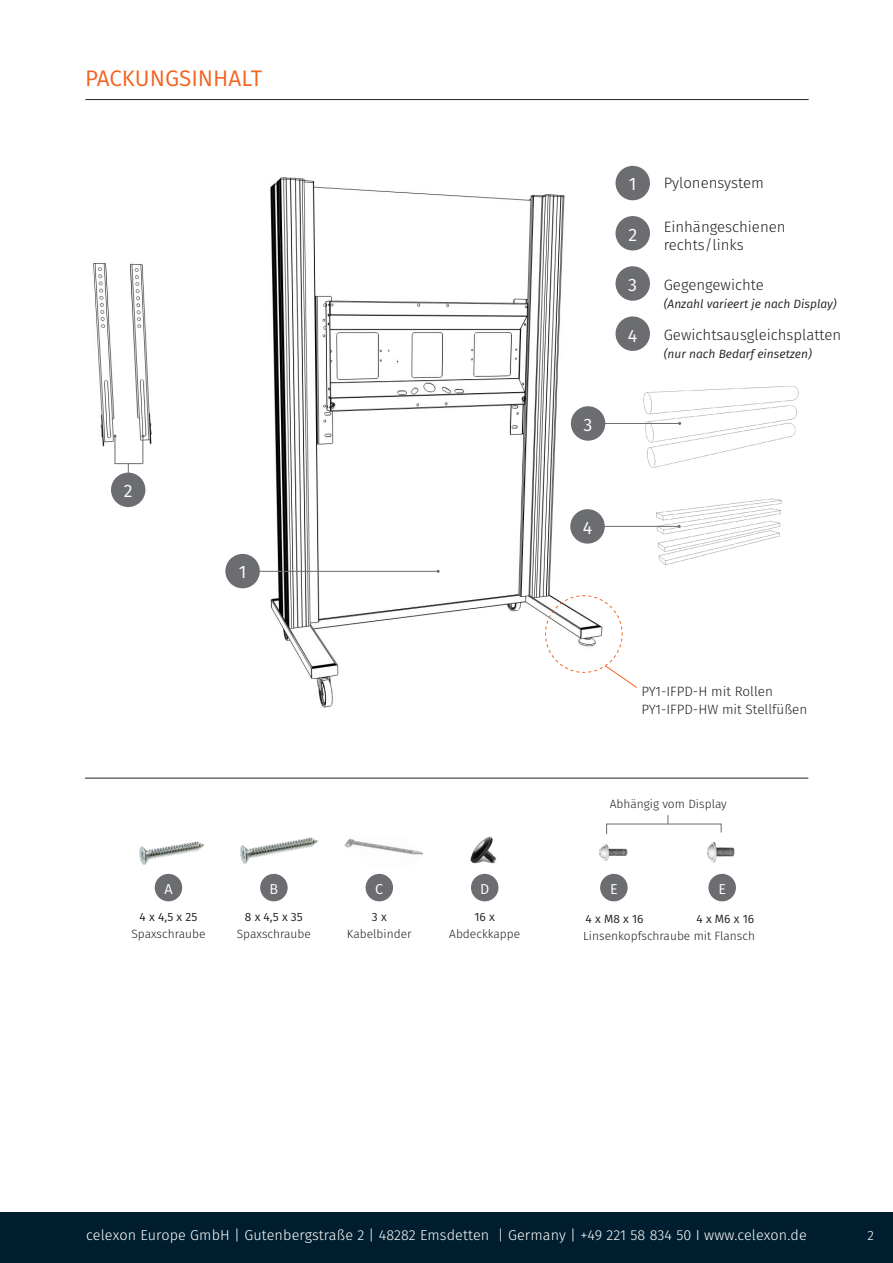
<style>
.page{position:relative;width:893px;height:1263px;background:#fff}
.page>*{position:absolute;margin:0;border:0;box-sizing:border-box;transform-origin:0 0}
.t1{font:22.5px "Fira Sans";color:#f36421}
.t2{font:18px "Fira Sans";color:#fff}
.t3{font:300 15px "Fira Sans";color:#231f20}
.t4{font:300 14.4px "Fira Sans";letter-spacing:.01em;color:#fff}
.t5{font:14.4px "Fira Sans";color:#fff}
.t6{font:300 13.5px/18px "Fira Sans";color:#231f20}
.t7{font:300 13.5px "Fira Sans";color:#fff}
.t8{font:300 12px/16.8px "Fira Sans";color:#231f20;text-align:center}
.t9{font:italic 12px "Fira Sans";color:#231f20}
.t10{font:12px "Fira Sans";color:#231f20}
.s1{font-weight:400}
</style>
<div class="page">
<div style="left:0;top:1213px;width:893px;height:50px;background:#001e2f"></div>
<img style="left:643px;top:386px;width:156px;height:82px">
<img style="left:625px;top:498px;width:157px;height:67px">
<img style="left:93px;top:177px;width:521px;height:531px">
<hr style="left:85px;top:99px;width:724px;height:1px;background:#231f20">
<div style="left:615px;top:266px;width:35px;height:35px;background:#6c6d70;border-radius:50%"></div>
<div style="left:615px;top:166px;width:35px;height:34px;background:#6c6d70;border-radius:50%"></div>
<div style="left:615px;top:216px;width:35px;height:34px;background:#6c6d70;border-radius:50%"></div>
<hr style="left:85px;top:778px;width:723px;height:1px;background:#231f20">
<img style="left:599px;top:844px;width:29px;height:17px">
<div style="left:600px;top:874px;width:28px;height:27px;background:#6c6d70;border-radius:50%"></div>
<img style="left:707px;top:842px;width:28px;height:21px">
<div style="left:708px;top:874px;width:28px;height:27px;background:#6c6d70;border-radius:50%"></div>
<svg style="left:606px;top:815px;width:115px;height:19px"></svg>
<div style="left:225px;top:554px;width:35px;height:34px;background:#6c6d70;border-radius:50%"></div>
<hr style="left:244px;top:571px;width:194px;height:1px;background:#6c6d70">
<div style="left:111px;top:473px;width:34px;height:34px;background:#6c6d70;border-radius:50%"></div>
<svg style="left:113px;top:435px;width:31px;height:47px"></svg>
<div style="left:366px;top:874px;width:27px;height:27px;background:#6c6d70;border-radius:50%"></div>
<img style="left:344px;top:838px;width:79px;height:17px">
<div style="left:155px;top:874px;width:27px;height:27px;background:#6c6d70;border-radius:50%"></div>
<img style="left:139px;top:841px;width:65px;height:24px">
<div style="left:260px;top:874px;width:28px;height:27px;background:#6c6d70;border-radius:50%"></div>
<img style="left:240px;top:837px;width:78px;height:27px">
<div style="left:471px;top:874px;width:27px;height:27px;background:#6c6d70;border-radius:50%"></div>
<img style="left:470px;top:836px;width:27px;height:28px">
<div style="left:615px;top:316px;width:35px;height:35px;background:#6c6d70;border-radius:50%"></div>
<div style="left:571px;top:406px;width:34px;height:35px;background:#6c6d70;border-radius:50%"></div>
<hr style="left:587px;top:423px;width:93px;height:1px;background:#6c6d70">
<div style="left:570px;top:509px;width:35px;height:35px;background:#6c6d70;border-radius:50%"></div>
<hr style="left:586px;top:526px;width:93px;height:1px;background:#6c6d70">
<svg style="left:545px;top:595px;width:92px;height:93px"></svg>
<p class="t1" style="left:85px;top:61px;width:179px">PACKUNGSINHALT</p>
<p class="t2" style="left:124px;top:477px;width:10px">2</p>
<p class="t2" style="left:239px;top:559px;width:9px">1</p>
<p class="t5" style="left:164px;top:878px;width:10px">A</p>
<p class="t8" style="left:131px;top:908px;width:76px"><span class="s1">4 x 4,5 x 25<br></span>Spaxschraube</p>
<p class="t5" style="left:270px;top:878px;width:10px">B</p>
<p class="t8" style="left:237px;top:908px;width:76px"><span class="s1">8 x 4,5 x 35<br></span>Spaxschraube</p>
<p class="t5" style="left:375px;top:878px;width:10px">C</p>
<p class="t8" style="left:347px;top:908px;width:66px"><span class="s1">3 x<br></span>Kabelbinder</p>
<p class="t5" style="left:480px;top:878px;width:11px">D</p>
<p class="t8" style="left:449px;top:908px;width:72px"><span class="s1">16 x<br></span>Abdeckkappe</p>
<p class="t2" style="left:629px;top:171px;width:9px">1</p>
<p class="t2" style="left:628px;top:221px;width:10px">2</p>
<p class="t2" style="left:628px;top:271px;width:10px">3</p>
<p class="t3" style="left:664px;top:173px;width:102px">Pylonensystem</p>
<p class="t3" style="left:664px;top:216px;width:123px">Einhängeschienen</p>
<p class="t3" style="left:664px;top:234px;width:82px">rechts/links</p>
<p class="t3" style="left:664px;top:274px;width:102px">Gegengewichte</p>
<p class="t9" style="left:664px;top:295px;width:175px">(Anzahl varieert je nach Display)</p>
<p class="t2" style="left:584px;top:411px;width:10px">3</p>
<p class="t2" style="left:583px;top:514px;width:11px">4</p>
<p class="t2" style="left:628px;top:322px;width:11px">4</p>
<p class="t3" style="left:664px;top:325px;width:179px">Gewichtsausgleichsplatten</p>
<p class="t9" style="left:664px;top:345px;width:150px">(nur nach Bedarf einsetzen)</p>
<p class="t6" style="left:641px;top:682px;width:167px">PY1-IFPD-H mit Rollen<br>PY1-IFPD-HW mit Stellfüßen</p>
<p class="t8" style="left:610px;top:795px;width:119px">Abhängig vom Display</p>
<p class="t5" style="left:610px;top:878px;width:9px">E</p>
<p class="t5" style="left:718px;top:878px;width:9px">E</p>
<p class="t10" style="left:586px;top:910px;width:59px">4 x M8 x 16</p>
<p class="t10" style="left:696px;top:910px;width:59px">4 x M6 x 16</p>
<p class="t8" style="left:583px;top:927px;width:173px">Linsenkopfschraube mit Flansch</p>
<p class="t4" style="left:86px;top:1225px;width:722px">celexon Europe GmbH | Gutenbergstraße 2 | 48282 Emsdetten | Germany | +49 221 58 834 50 I www.celexon.de</p>
<p class="t7" style="left:867px;top:1226px;width:8px">2</p>
</div>
